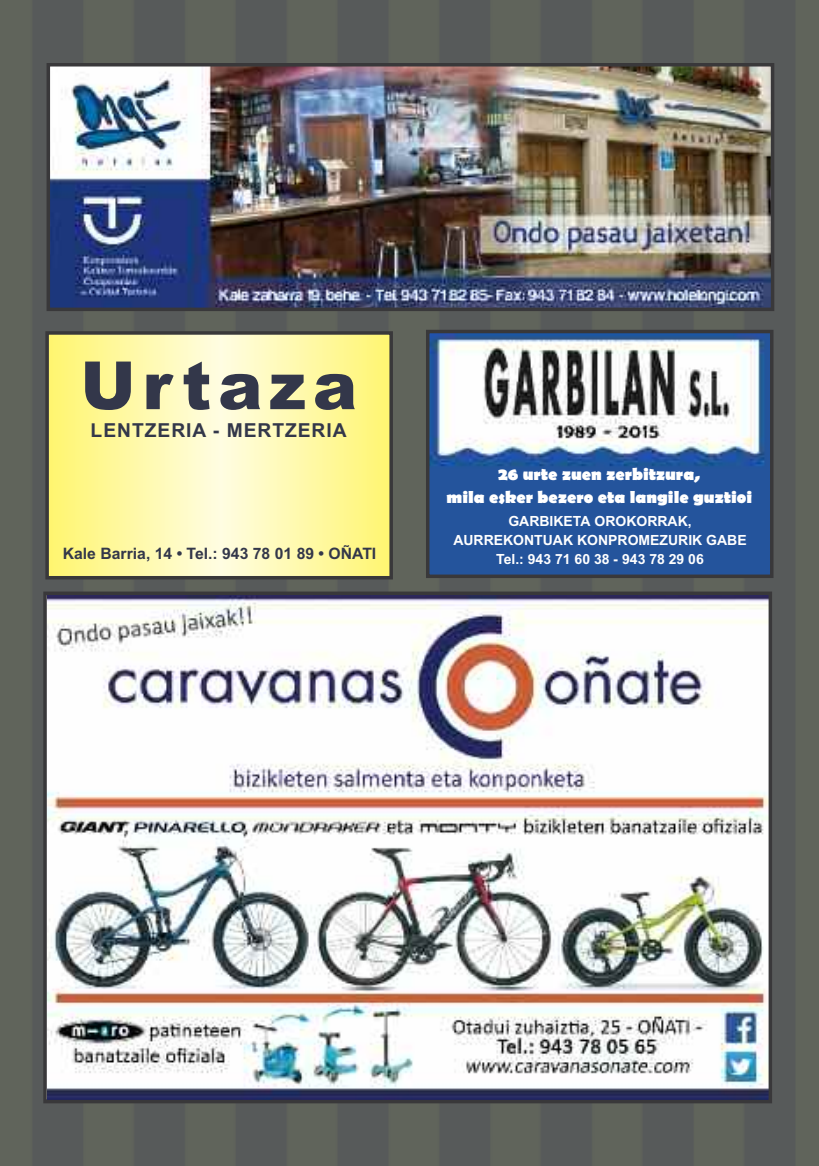
<style>
.page{position:relative;width:819px;height:1166px;background:#fff}
.page>*{position:absolute;margin:0;border:0;box-sizing:border-box;transform-origin:0 0}
.t1{font:900 66.5px "Arial";letter-spacing:.1em;color:#33374a}
.t2{font:700 19.25px "Arial";letter-spacing:.05em;color:#33374a}
.t3{font:700 17.5px/22.8px "Berlin Sans FB";color:#fff;text-align:center}
.t4{font:700 15.75px "Arial";color:#33374a}
.t5{font:700 14px/19.2px "Arial";color:#fff;text-align:center}
</style>
<div class="page">
<img style="left:0;top:0;width:819px;height:1166px">
<img style="left:48px;top:596px;width:719px;height:502px">
<div style="left:43px;top:591px;width:729px;height:512px;border:4px solid #39383a"></div>
<img style="left:52px;top:68px;width:717px;height:238px">
<div style="left:47px;top:63px;width:727px;height:248px;border:4px solid #39383a"></div>
<svg style="left:50px;top:336px;width:338px;height:238px;background:#fff9a9"></svg>
<div style="left:45px;top:331px;width:348px;height:248px;border:4px solid #39383a"></div>
<img style="left:431px;top:335px;width:337px;height:238px">
<div style="left:426px;top:330px;width:347px;height:248px;border:4px solid #39383a"></div>
<h1 class="t1" style="left:80px;top:347px;width:278px">Urtaza</h1>
<h2 class="t2" style="left:91px;top:419px;width:257px">LENTZERIA - MERTZERIA</h2>
<p class="t4" style="left:63px;top:544px;width:315px">Kale Barria, 14 • Tel.: 943 78 01 89 • OÑATI</p>
<p class="t3" style="left:446px;top:462px;width:307px">26 urte zuen zerbitzura,<br>mila esker bezero eta langile guztioi</p>
<p class="t5" style="left:453px;top:511px;width:295px">GARBIKETA OROKORRAK,<br>AURREKONTUAK KONPROMEZURIK GABE<br>Tel.: 943 71 60 38 - 943 78 29 06</p>
</div>
